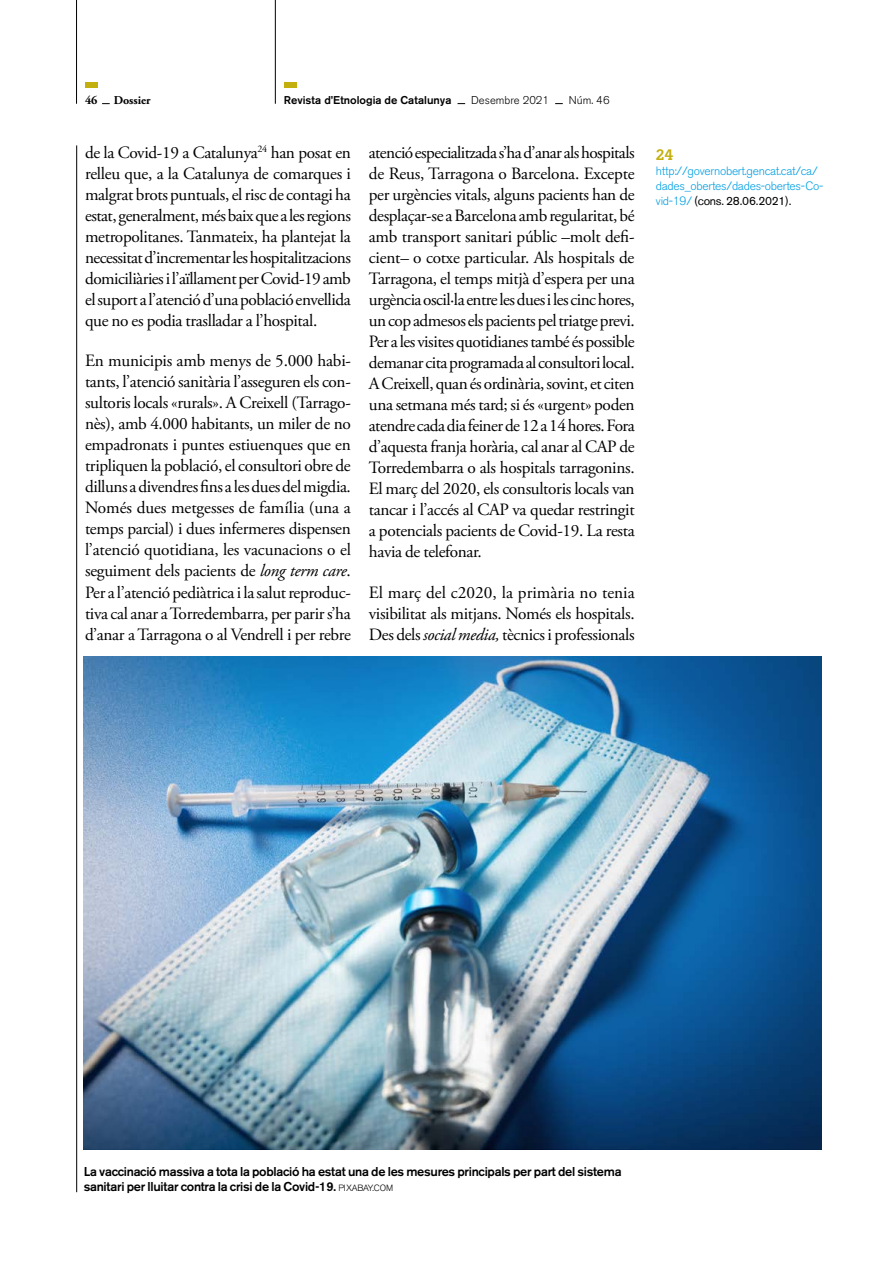
<style>
.page{position:relative;width:893px;height:1263px;background:#fff}
.page>*{position:absolute;margin:0;border:0;box-sizing:border-box;transform-origin:0 0}
.t1{font:17.25px/21px "Adobe Garamond Pro";letter-spacing:-.02em;color:#000;text-align:justify}
.Notes_Text_-_22{font:500 15px "Boton";color:#c3af0e}
.FOTO_text{font:500 12.75px/15px "Akzidenz Grotesk BE";letter-spacing:-.02em;color:#000}
.Notes_Text_-_22-2{font:300 12px/15px "Akzidenz Grotesk BE";letter-spacing:-.02em;color:#009fe3}
.t2{font:700 12px "Adobe Garamond Pro";color:#000}
.t3{font:500 11.25px "Akzidenz Grotesk BE";color:#000}
.t4{font:300 11.25px "Akzidenz Grotesk BE";color:#000}
.s1{font-style:italic}
.s2{font-weight:400;color:#000}
.s3{font-weight:300;font-size:9px}
</style>
<div class="page">
<img style="left:84px;top:657px;width:738px;height:492px">
<hr style="left:275px;top:0;width:1px;height:104px;background:#000">
<hr style="left:76px;top:0;width:1px;height:104px;background:#000">
<hr style="left:76px;top:145px;width:1px;height:1047px;background:#000">
<div style="left:85px;top:82px;width:12px;height:6px;background:#c3af0e"></div>
<div style="left:284px;top:82px;width:12px;height:6px;background:#c3af0e"></div>
<p class="t2" style="left:85px;top:93px;width:14px">46</p>
<p class="t2" style="left:114px;top:93px;width:39px">Dossier</p>
<p class="t3" style="left:284px;top:93px;width:169px">Revista d’Etnologia de Catalunya</p>
<p class="t4" style="left:471px;top:94px;width:79px">Desembre 2021</p>
<p class="t4" style="left:569px;top:94px;width:42px">Núm. 46</p>
<p class="t1" style="left:85px;top:143px;width:267px">de la Covid-19 a Catalunya<sup>24</sup> han posat en relleu que, a la Catalunya de comarques i malgrat brots puntuals, el risc de contagi ha estat, generalment, més baix que a les regions metropolitanes. Tanmateix, ha plantejat la necessitat d’incrementar les hospitalitzacions domiciliàries i l’aïllament per Covid-19 amb el suport a l’atenció d’una població envellida que no es podia traslladar a l’hospital.</p>
<p class="t1" style="left:85px;top:351px;width:267px">En municipis amb menys de 5.000 habi&shy;tants, l’atenció sanitària l’asseguren els con&shy;sultoris locals «rurals». A Creixell (Tarrago&shy;nès), amb 4.000 habitants, un miler de no empadronats i puntes estiuenques que en tripliquen la població, el consultori obre de dilluns a divendres fins a les dues del migdia.<br>Només dues metgesses de família (una a temps parcial) i dues infermeres dispensen l’atenció quotidiana, les vacunacions o el seguiment dels pacients de <span class="s1">long term care</span>.<br>Per a l’atenció pediàtrica i la salut reproduc&shy;tiva cal anar a Torredembarra, per parir s’ha d’anar a Tarragona o al Vendrell i per rebre</p>
<p class="t1" style="left:369px;top:143px;width:267px">atenció especialitzada s’ha d’anar als hospitals de Reus, Tarragona o Barcelona. Excepte per urgències vitals, alguns pacients han de desplaçar-se a Barcelona amb regularitat, bé amb transport sanitari públic –molt defi&shy;cient– o cotxe particular. Als hospitals de Tarragona, el temps mitjà d’espera per una urgència oscil·la entre les dues i les cinc hores, un cop admesos els pacients pel triatge previ.<br>Per a les visites quotidianes també és possible demanar cita programada al consultori local.<br>A Creixell, quan és ordinària, sovint, et citen una setmana més tard; si és «urgent» poden atendre cada dia feiner de 12 a 14 hores. Fora d’aquesta franja horària, cal anar al CAP de Torredembarra o als hospitals tarragonins.<br>El març del 2020, els consultoris locals van tancar i l’accés al CAP va quedar restringit a potencials pacients de Covid-19. La resta havia de telefonar.</p>
<p class="t1" style="left:369px;top:582px;width:267px">El març del c2020, la primària no tenia visibilitat als mitjans. Només els hospitals.<br>Des dels <span class="s1">social media,</span> tècnics i professionals</p>
<p class="Notes_Text_-_22" style="left:656px;top:145px;width:19px">24</p>
<p class="Notes_Text_-_22-2" style="left:656px;top:163px;width:169px">http://governobert.gencat.cat/ca/ dades_obertes/dades-obertes-Co&shy;vid-19/ <span class="s2">(cons. 28.06.2021).</span></p>
<p class="FOTO_text" style="left:84px;top:1164px;width:539px">La vaccinació massiva a tota la població ha estat una de les mesures principals per part del sistema sanitari per lluitar contra la crisi de la Covid-19. <span class="s3">PIXABAY.COM</span></p>
</div>
